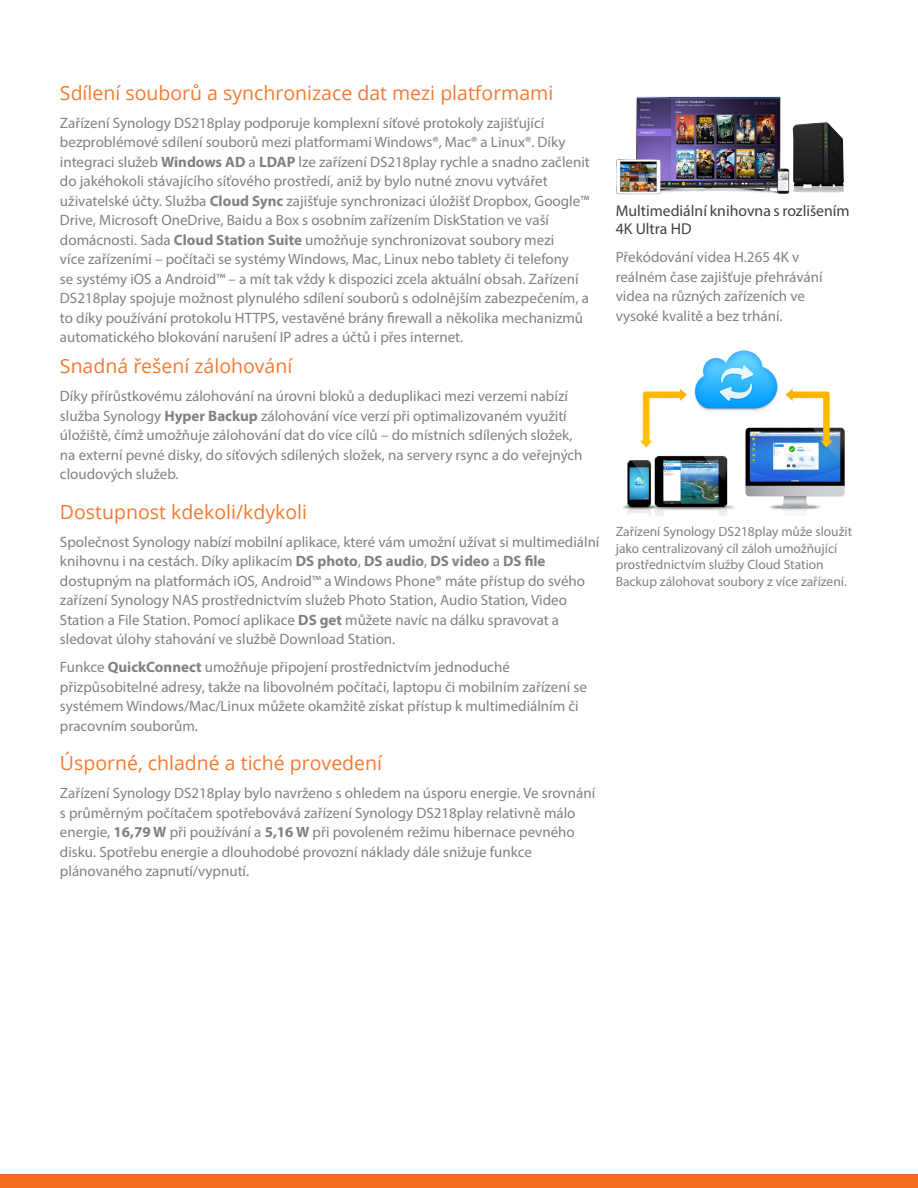
<style>
.page{position:relative;width:918px;height:1188px;background:#fff}
.page>*{position:absolute;margin:0;border:0;box-sizing:border-box;transform-origin:0 0}
.t1{font:19.5px "Open Sans";color:#f47a31}
.t2{font:15.75px/18px "Myriad Pro";color:#414143}
.t3{font:15px/19.5px "Myriad Pro";color:#808184}
.t4{font:13.5px/16.5px "Myriad Pro";color:#808184}
.s1{font-weight:700}
</style>
<div class="page">
<div style="left:0;top:1174px;width:918px;height:14px;background:#f36d20"></div>
<img style="left:617px;top:96px;width:172px;height:99px">
<img style="left:792px;top:122px;width:52px;height:71px">
<img style="left:623px;top:350px;width:222px;height:165px">
<h1 class="t1" style="left:60px;top:80px;width:495px">Sdílení souborů a synchronizace dat mezi platformami</h1>
<p class="t3" style="left:60px;top:113px;width:531px">Zařízení Synology DS218play podporuje komplexní síťové protokoly zajišťující bezproblémové sdílení souborů mezi platformami Windows®, Mac® a Linux®. Díky integraci služeb <span class="s1">Windows AD</span> a <span class="s1">LDAP</span> lze zařízení DS218play rychle a snadno začlenit do jakéhokoli stávajícího síťového prostředí, aniž by bylo nutné znovu vytvářet uživatelské účty. Služba <span class="s1">Cloud Sync</span> zajišťuje synchronizaci úložišť Dropbox, Google™ Drive, Microsoft OneDrive, Baidu a Box s osobním zařízením DiskStation ve vaší domácnosti. Sada <span class="s1">Cloud Station Suite</span> umožňuje synchronizovat soubory mezi<br>více zařízeními – počítači se systémy Windows, Mac, Linux nebo tablety či telefony<br>se systémy iOS a Android™ – a mít tak vždy k dispozici zcela aktuální obsah. Zařízení DS218play spojuje možnost plynulého sdílení souborů s odolnějším zabezpečením, a to díky používání protokolu HTTPS, vestavěné brány firewall a několika mechanizmů automatického blokování narušení IP adres a účtů i přes internet.</p>
<h1 class="t1" style="left:60px;top:353px;width:234px">Snadná řešení zálohování</h1>
<p class="t3" style="left:60px;top:386px;width:524px">Díky přírůstkovému zálohování na úrovni bloků a deduplikaci mezi verzemi nabízí služba Synology <span class="s1">Hyper Backup</span> zálohování více verzí při optimalizovaném využití úložiště, čímž umožňuje zálohování dat do více cílů – do místních sdílených složek, na externí pevné disky, do síťových sdílených složek, na servery rsync a do veřejných cloudových služeb.</p>
<h1 class="t1" style="left:60px;top:499px;width:249px">Dostupnost kdekoli/kdykoli</h1>
<p class="t3" style="left:60px;top:532px;width:541px">Společnost Synology nabízí mobilní aplikace, které vám umožní užívat si multimediální knihovnu i na cestách. Díky aplikacím <span class="s1">DS photo</span>, <span class="s1">DS audio</span>, <span class="s1">DS video</span> a <span class="s1">DS file </span>dostupným na platformách iOS, Android™ a Windows Phone® máte přístup do svého zařízení Synology NAS prostřednictvím služeb Photo Station, Audio Station, Video Station a File Station. Pomocí aplikace <span class="s1">DS get</span> můžete navíc na dálku spravovat a sledovat úlohy stahování ve službě Download Station.</p>
<p class="t3" style="left:60px;top:657px;width:528px">Funkce <span class="s1">QuickConnect</span> umožňuje připojení prostřednictvím jednoduché přizpůsobitelné adresy, takže na libovolném počítači, laptopu či mobilním zařízení se systémem Windows/Mac/Linux můžete okamžitě získat přístup k multimediálním či pracovním souborům.</p>
<h1 class="t1" style="left:60px;top:750px;width:324px">Úsporné, chladné a tiché provedení</h1>
<p class="t3" style="left:60px;top:783px;width:537px">Zařízení Synology DS218play bylo navrženo s ohledem na úsporu energie. Ve srovnání s průměrným počítačem spotřebovává zařízení Synology DS218play relativně málo energie, <span class="s1">16,79 W</span> při používání a <span class="s1">5,16 W</span> při povoleném režimu hibernace pevného disku. Spotřebu energie a dlouhodobé provozní náklady dále snižuje funkce plánovaného zapnutí/vypnutí.</p>
<p class="t2" style="left:616px;top:202px;width:236px">Multimediální knihovna s rozlišením<br>4K Ultra HD</p>
<p class="t3" style="left:616px;top:247px;width:208px">Překódování videa H.265 4K v reálném čase zajišťuje přehrávání videa na různých zařízeních ve vysoké kvalitě a bez trhání.</p>
<p class="t4" style="left:616px;top:523px;width:238px">Zařízení Synology DS218play může sloužit jako centralizovaný cíl záloh umožňující prostřednictvím služby Cloud Station Backup zálohovat soubory z více zařízení.</p>
</div>
